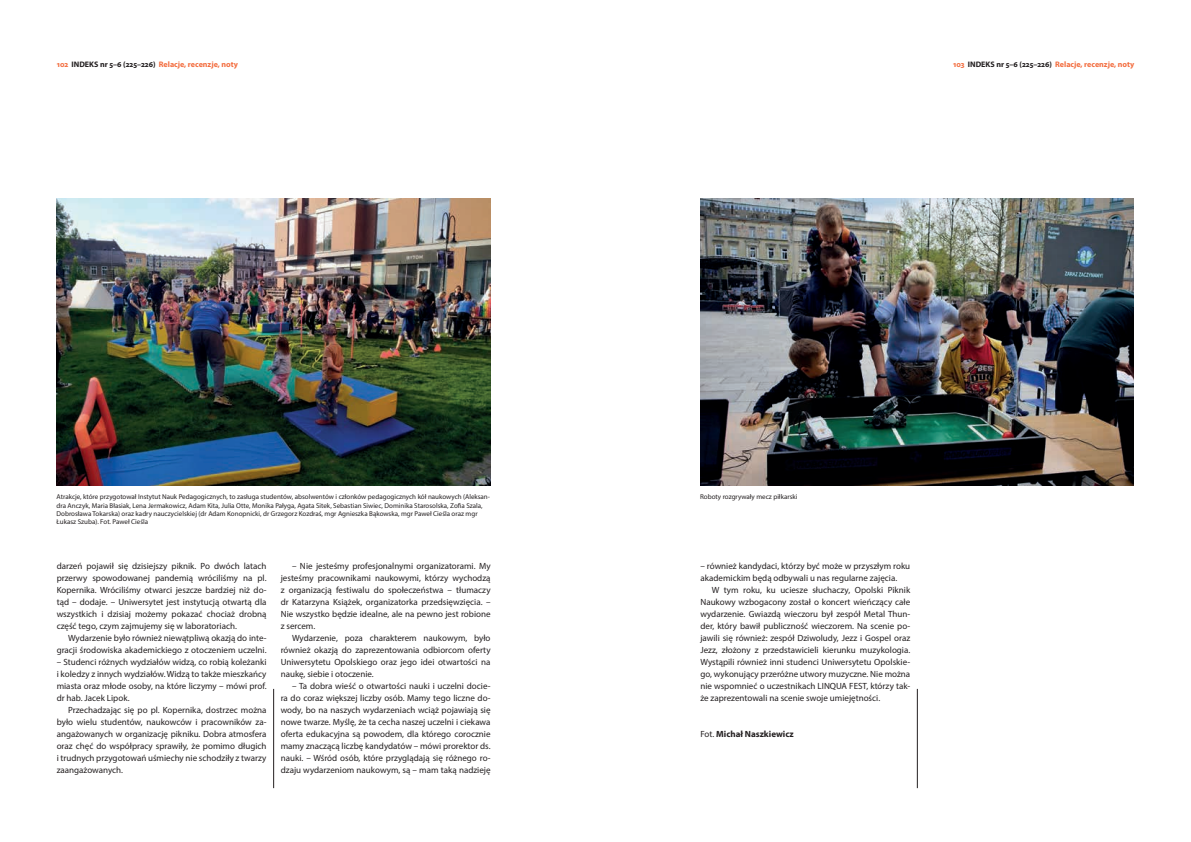
<style>
.page{position:relative;width:1191px;height:842px;background:#fff}
.page>*{position:absolute;margin:0;border:0;box-sizing:border-box;transform-origin:0 0}
.t1{font:9px/12px "Myriad Pro";color:#231f20;text-align:justify}
.t2{font:700 9px "Myriad Pro";color:#231f20}
.t3{font:700 8px "Myriad Pro";color:#f36d3f}
.t4{font:7px/8.4px "Myriad Pro";color:#231f20}
.s1{color:#231f20}
.s2{font-weight:400}
</style>
<div class="page">
<hr style="left:917px;top:689px;width:1px;height:99px;background:#231f20">
<hr style="left:273px;top:689px;width:1px;height:99px;background:#231f20">
<img style="left:700px;top:198px;width:433px;height:287px">
<img style="left:57px;top:198px;width:433px;height:287px">
<p class="t3" style="left:57px;top:59px;width:183px">102 <span class="s1">INDEKS nr 5–6 (225–226)</span> Relacje, recenzje, noty</p>
<p class="t3" style="left:953px;top:59px;width:183px">103 <span class="s1">INDEKS nr 5–6 (225–226)</span> Relacje, recenzje, noty</p>
<p class="t4" style="left:57px;top:492px;width:435px">Atrakcje, które przygotował Instytut Nauk Pedagogicznych, to zasługa studentów, absolwentów i członków pedagogicznych kół naukowych (Aleksan-</p>
<p class="t4" style="left:700px;top:492px;width:99px">Roboty rozgrywały mecz piłkarski</p>
<p class="t4" style="left:57px;top:501px;width:427px">dra Anczyk, Maria Błasiak, Lena Jermakowicz, Adam Kita, Julia Otte, Monika Pałyga, Agata Sitek, Sebastian Siwiec, Dominika Starosolska, Zofia Szala,<br>Dobrosława Tokarska) oraz kadry nauczycielskiej (dr Adam Konopnicki, dr Grzegorz Kozdraś, mgr Agnieszka Bąkowska, mgr Paweł Cieśla oraz mgr<br>Łukasz Szuba). Fot. Paweł Cieśla</p>
<p class="t1" style="left:57px;top:560px;width:211px">darzeń pojawił się dzisiejszy piknik. Po dwóch latach przerwy spowodowanej pandemią wróciliśmy na pl.<br>Kopernika. Wróciliśmy otwarci jeszcze bardziej niż do&shy;tąd – dodaje. – Uniwersytet jest instytucją otwartą dla wszystkich i dzisiaj możemy pokazać chociaż drobną część tego, czym zajmujemy się w laboratoriach.</p>
<p class="t1" style="left:57px;top:632px;width:211px;text-align:right">Wydarzenie było również niewątpliwą okazją do inte&shy;gracji środowiska akademickiego z otoczeniem uczelni.</p>
<p class="t1" style="left:57px;top:656px;width:211px">– Studenci różnych wydziałów widzą, co robią koleżanki i koledzy z innych wydziałów. Widzą to także mieszkańcy miasta oraz młode osoby, na które liczymy – mówi prof. dr hab. Jacek Lipok.</p>
<p class="t1" style="left:57px;top:704px;width:211px;text-indent:11px">Przechadzając się po pl. Kopernika, dostrzec można było wielu studentów, naukowców i pracowników za&shy;angażowanych w organizację pikniku. Dobra atmosfera oraz chęć do współpracy sprawiły, że pomimo długich i trudnych przygotowań uśmiechy nie schodziły z twarzy zaangażowanych.</p>
<p class="t1" style="left:281px;top:560px;width:211px;text-indent:11px">– Nie jesteśmy profesjonalnymi organizatorami. My jesteśmy pracownikami naukowymi, którzy wychodzą z organizacją festiwalu do społeczeństwa – tłumaczy dr Katarzyna Książek, organizatorka przedsięwzięcia. – Nie wszystko będzie idealne, ale na pewno jest robione z sercem.</p>
<p class="t1" style="left:281px;top:632px;width:211px;text-indent:11px">Wydarzenie, poza charakterem naukowym, było również okazją do zaprezentowania odbiorcom oferty Uniwersytetu Opolskiego oraz jego idei otwartości na naukę, siebie i otoczenie.</p>
<p class="t1" style="left:281px;top:680px;width:211px;text-indent:11px">– Ta dobra wieść o otwartości nauki i uczelni docie&shy;ra do coraz większej liczby osób. Mamy tego liczne do&shy;wody, bo na naszych wydarzeniach wciąż pojawiają się nowe twarze. Myślę, że ta cecha naszej uczelni i ciekawa oferta edukacyjna są powodem, dla którego corocznie mamy znaczącą liczbę kandydatów – mówi prorektor ds. nauki. – Wśród osób, które przyglądają się różnego ro&shy;dzaju wydarzeniom naukowym, są – mam taką nadzieję</p>
<p class="t1" style="left:700px;top:560px;width:211px">– również kandydaci, którzy być może w przyszłym roku akademickim będą odbywali u nas regularne zajęcia.</p>
<p class="t1" style="left:700px;top:584px;width:211px;text-indent:11px">W tym roku, ku uciesze słuchaczy, Opolski Piknik Naukowy wzbogacony został o koncert wieńczący całe wydarzenie. Gwiazdą wieczoru był zespół Metal Thun&shy;der, który bawił publiczność wieczorem. Na scenie po&shy;jawili się również: zespół Dziwoludy, Jezz i Gospel oraz Jezz, złożony z przedstawicieli kierunku muzykologia.<br>Wystąpili również inni studenci Uniwersytetu Opolskie&shy;go, wykonujący przeróżne utwory muzyczne. Nie można nie wspomnieć o uczestnikach LINQUA FEST, którzy tak&shy;że zaprezentowali na scenie swoje umiejętności.</p>
<p class="t2" style="left:700px;top:728px;width:95px"><span class="s2">Fot.</span> Michał Naszkiewicz</p>
</div>
